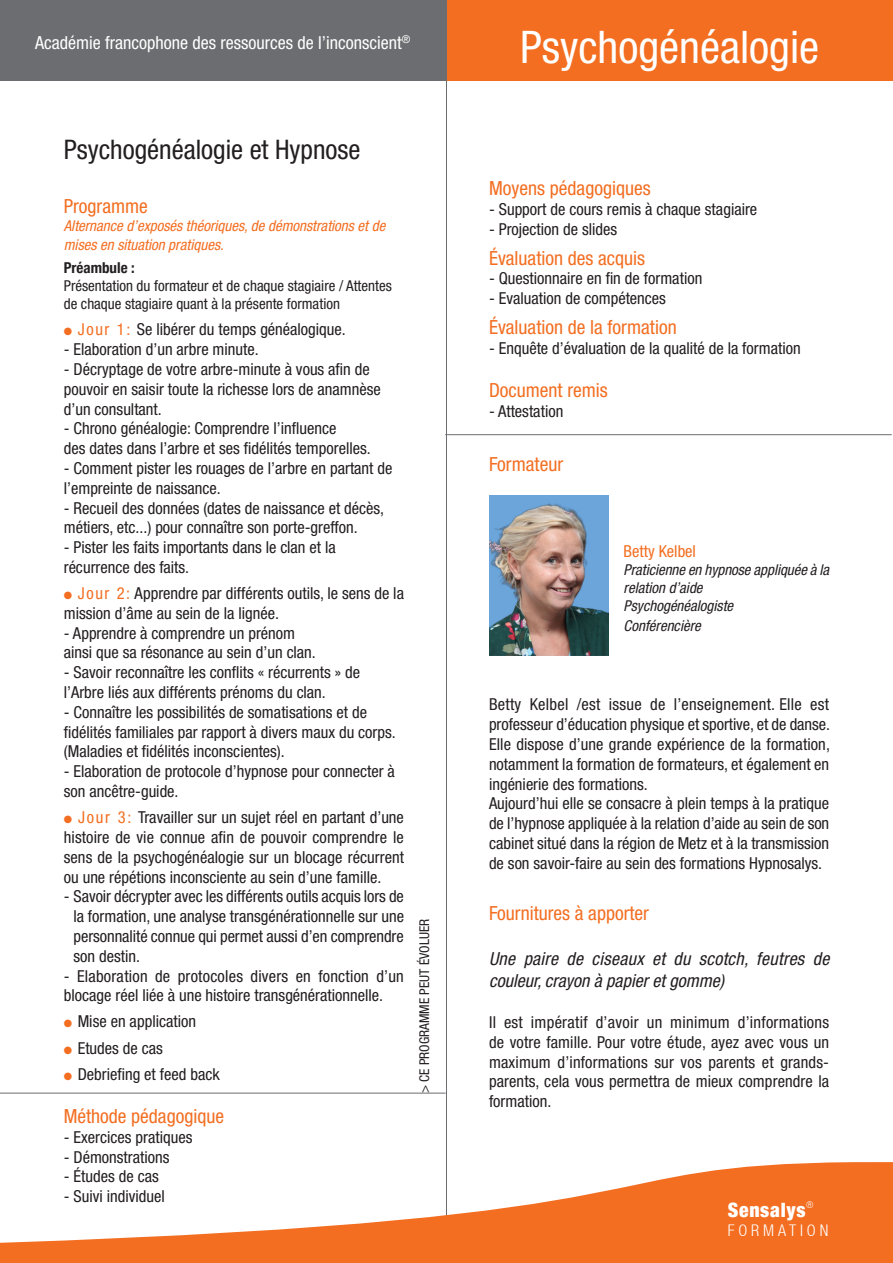
<style>
.page{position:relative;width:893px;height:1263px;background:#fff}
.page>*{position:absolute;margin:0;border:0;box-sizing:border-box;transform-origin:0 0}
.t1{font:italic condensed 45px "Helvetica Neue 57";color:#fff}
.t2{font:italic condensed 27px "Helvetica Neue 57";color:#231f20}
.t3{font:900 condensed 19.8px "Helvetica Neue";letter-spacing:.035em;color:#fff}
.t4{font:italic condensed 19.5px "Helvetica Neue 57";color:#f36e21}
.t5{font:italic condensed 18px/21.6px "Helvetica Neue LT Com";letter-spacing:.015em;color:#231f20}
.t6{font:italic condensed 18px "Helvetica Neue 57";color:#fff}
.t7{font:italic condensed 16.5px/19.8px "Helvetica Neue 57";color:#231f20}
.t8{font:italic condensed 16.5px "Helvetica Neue 57";color:#f36e21}
.t9{font:300 condensed 16.05px "Helvetica Neue LT";letter-spacing:.24em;color:#fff}
.t10{font:italic condensed 15px/18px "Helvetica Neue 57";color:#231f20}
.t11{font:italic condensed 15px/18px "Helvetica Neue LT Com";color:#231f20}
.t12{font:italic condensed 15px/19.8px "Helvetica Neue LT Com";color:#f36e21}
.t13{font:700 condensed 15px "Helvetica Neue";color:#231f20}
.t14{font:italic condensed 13.5px "Helvetica Neue 57";color:#231f20}
.s1{color:#f36e21}
</style>
<div class="page">
<div style="left:0;top:0;width:448px;height:81px;background:#6c6d70"></div>
<div style="left:447px;top:0;width:446px;height:81px;background:#f36e21"></div>
<hr style="left:446px;top:0;width:1px;height:1241px;background:#6c6d70">
<svg style="left:0;top:1162px;width:893px;height:101px;fill:#f36e21"></svg>
<img style="left:489px;top:495px;width:120px;height:161px">
<hr style="left:445px;top:434px;width:447px;height:1px;background:#6c6d70">
<hr style="left:0;top:1093px;width:446px;height:1px;background:#6c6d70">
<p class="t6" style="left:35px;top:32px;width:377px">Académie francophone des ressources de l’inconscient<sup>®</sup></p>
<p class="t2" style="left:64px;top:133px;width:298px">Psychogénéalogie et Hypnose</p>
<p class="t4" style="left:64px;top:194px;width:86px">Programme</p>
<p class="t12" style="left:64px;top:215px;width:323px">Alternance d’exposés théoriques, de démonstrations et de mises en situation pratiques.</p>
<p class="t13" style="left:64px;top:255px;width:73px">Préambule :</p>
<p class="t10" style="left:64px;top:277px;width:329px">Présentation du formateur et de chaque stagiaire / Attentes de chaque stagiaire quant à la présente formation</p>
<p class="t7" style="left:64px;top:319px;width:284px"><span class="s1">● Jour 1:</span> Se libérer du temps généalogique.</p>
<p class="t7" style="left:64px;top:339px;width:196px">- Elaboration d’un arbre minute.</p>
<p class="t7" style="left:64px;top:359px;width:318px">- Décryptage de votre arbre-minute à vous afin de pouvoir en saisir toute la richesse lors de anamnèse d’un consultant.</p>
<p class="t7" style="left:64px;top:418px;width:274px">- Chrono généalogie: Comprendre l’influence</p>
<p class="t7" style="left:64px;top:438px;width:308px">des dates dans l’arbre et ses fidélités temporelles.</p>
<p class="t7" style="left:64px;top:458px;width:330px">- Comment pister les rouages de l’arbre en partant de l’empreinte de naissance.</p>
<p class="t7" style="left:64px;top:498px;width:322px">- Recueil des données (dates de naissance et décès,</p>
<p class="t7" style="left:64px;top:517px;width:295px">métiers, etc...) pour connaître son porte-greffon.</p>
<p class="t7" style="left:64px;top:537px;width:273px">- Pister les faits importants dans le clan et la</p>
<p class="t7" style="left:64px;top:557px;width:127px">récurrence des faits.</p>
<p class="t7" style="left:64px;top:583px;width:342px"><span class="s1">● Jour 2:</span> Apprendre par différents outils, le sens de la mission d’âme au sein de la lignée.</p>
<p class="t7" style="left:64px;top:623px;width:233px">- Apprendre à comprendre un prénom</p>
<p class="t7" style="left:64px;top:643px;width:253px">ainsi que sa résonance au sein d’un clan.</p>
<p class="t7" style="left:64px;top:662px;width:298px">- Savoir reconnaître les conflits « récurrents » de</p>
<p class="t7" style="left:64px;top:682px;width:263px">l’Arbre liés aux différents prénoms du clan.</p>
<p class="t7" style="left:64px;top:702px;width:334px">- Connaître les possibilités de somatisations et de fidélités familiales par rapport à divers maux du corps.</p>
<p class="t7" style="left:64px;top:742px;width:223px">(Maladies et fidélités inconscientes).</p>
<p class="t7" style="left:64px;top:761px;width:333px">- Elaboration de protocole d’hypnose pour connecter à son ancêtre-guide.</p>
<p class="t7" style="left:64px;top:807px;width:342px;text-align:justify"><span class="s1">● Jour 3:</span> Travailler sur un sujet réel en partant d’une histoire de vie connue afin de pouvoir comprendre le sens de la psychogénéalogie sur un blocage récurrent ou une répétions inconsciente au sein d’une famille.</p>
<p class="t7" style="left:74px;top:886px;width:332px;text-align:justify;text-indent:-10px">- Savoir décrypter avec les différents outils acquis lors de la formation, une analyse transgénérationnelle sur une personnalité connue qui permet aussi d’en comprendre son destin.</p>
<p class="t7" style="left:64px;top:966px;width:342px">- Elaboration de protocoles divers en fonction d’un blocage réel liée à une histoire transgénérationnelle.</p>
<p class="t7" style="left:64px;top:1012px;width:134px"><span class="s1">●</span> Mise en application</p>
<p class="t7" style="left:64px;top:1038px;width:101px"><span class="s1">●</span> Etudes de cas</p>
<p class="t7" style="left:64px;top:1064px;width:157px"><span class="s1">●</span> Debriefing et feed back</p>
<p class="t4" style="left:64px;top:1105px;width:162px">Méthode pédagogique</p>
<p class="t7" style="left:64px;top:1127px;width:130px">- Exercices pratiques</p>
<p class="t7" style="left:64px;top:1147px;width:107px">- Démonstrations</p>
<p class="t7" style="left:64px;top:1166px;width:96px">- Études de cas</p>
<p class="t7" style="left:64px;top:1186px;width:103px">- Suivi individuel</p>
<p class="t14" style="left:417px;top:1093px;width:175px;rotate:-90deg">&gt; CE PROGRAMME PEUT ÉVOLUER</p>
<p class="t1" style="left:520px;top:21px;width:300px">Psychogénéalogie</p>
<p class="t4" style="left:489px;top:177px;width:163px">Moyens pédagogiques</p>
<p class="t7" style="left:489px;top:199px;width:270px">- Support de cours remis à chaque stagiaire</p>
<p class="t7" style="left:489px;top:219px;width:130px">- Projection de slides</p>
<p class="t4" style="left:489px;top:246px;width:158px">Évaluation des acquis</p>
<p class="t7" style="left:489px;top:269px;width:215px">- Questionnaire en fin de formation</p>
<p class="t7" style="left:489px;top:288px;width:178px">- Evaluation de compétences</p>
<p class="t4" style="left:489px;top:316px;width:189px">Évaluation de la formation</p>
<p class="t7" style="left:489px;top:338px;width:313px">- Enquête d’évaluation de la qualité de la formation</p>
<p class="t4" style="left:489px;top:379px;width:120px">Document remis</p>
<p class="t7" style="left:489px;top:401px;width:76px">- Attestation</p>
<p class="t4" style="left:489px;top:453px;width:76px">Formateur</p>
<p class="t8" style="left:624px;top:542px;width:74px">Betty Kelbel</p>
<p class="t11" style="left:624px;top:561px;width:207px">Praticienne en hypnose appliquée à la relation d’aide</p>
<p class="t11" style="left:624px;top:597px;width:111px">Psychogénéalogiste</p>
<p class="t11" style="left:624px;top:617px;width:79px">Conférencière</p>
<p class="t7" style="left:489px;top:695px;width:342px">Betty Kelbel /est issue de l’enseignement. Elle est professeur d’éducation physique et sportive, et de danse.</p>
<p class="t7" style="left:489px;top:734px;width:342px;text-align:justify">Elle dispose d’une grande expérience de la formation, notamment la formation de formateurs, et également en ingénierie des formations.</p>
<p class="t7" style="left:489px;top:794px;width:342px;text-align:justify">Aujourd’hui elle se consacre à plein temps à la pratique de l’hypnose appliquée à la relation d’aide au sein de son cabinet situé dans la région de Metz et à la transmission de son savoir-faire au sein des formations Hypnosalys.</p>
<p class="t4" style="left:489px;top:902px;width:162px">Fournitures à apporter</p>
<p class="t5" style="left:489px;top:947px;width:342px">Une paire de ciseaux et du scotch, feutres de couleur, crayon à papier et gomme)</p>
<p class="t7" style="left:489px;top:1012px;width:342px;text-align:justify">Il est impératif d’avoir un minimum d’informations de votre famille. Pour votre étude, ayez avec vous un maximum d’informations sur vos parents et grands&shy;parents, cela vous permettra de mieux comprendre la formation.</p>
<p class="t3" style="left:728px;top:1193px;width:87px">Sensalys<sup>®</sup></p>
<p class="t9" style="left:728px;top:1221px;width:102px">FORMATION</p>
</div>
